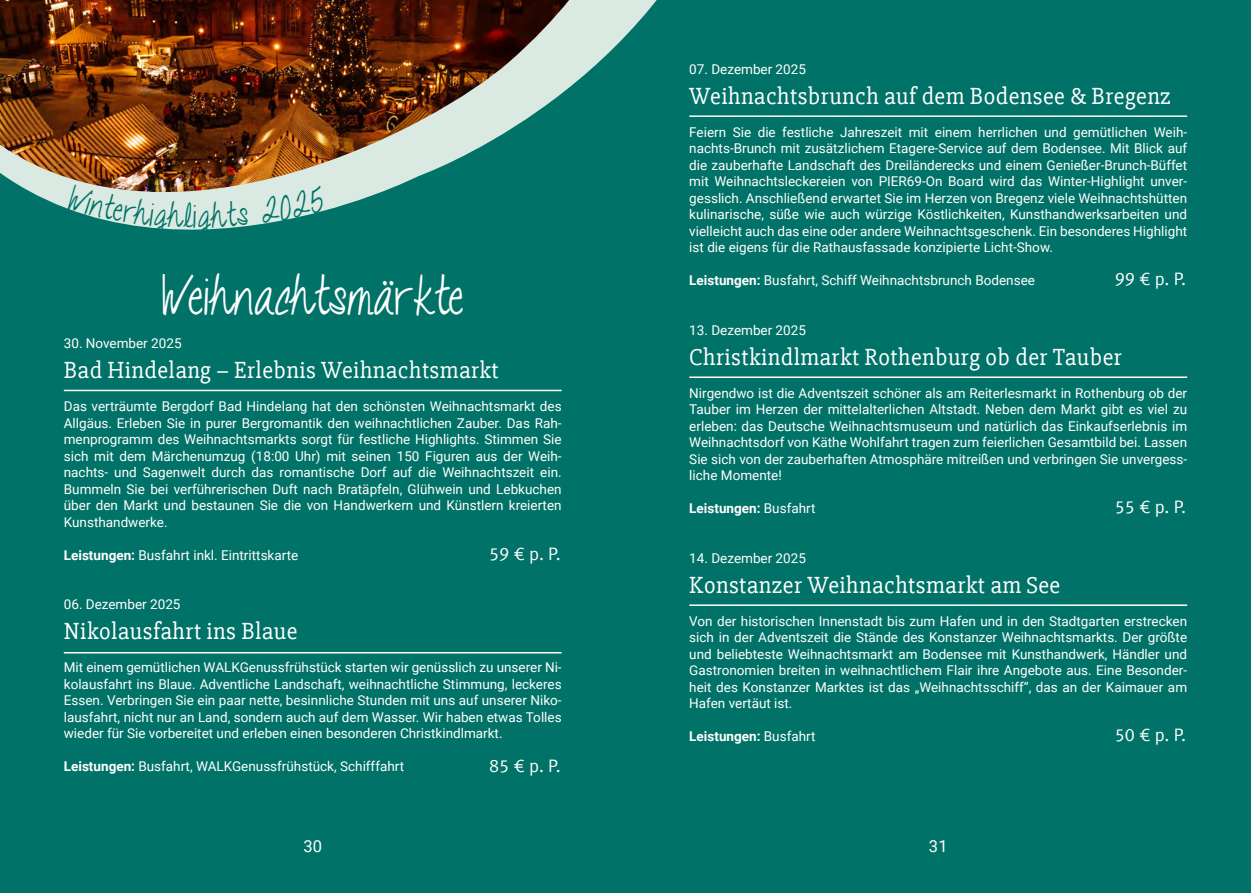
<style>
.page{position:relative;width:1251px;height:893px;background:#fff}
.page>*{position:absolute;margin:0;border:0;box-sizing:border-box;transform-origin:0 0}
.t1{font:52.5px "Talkingtothe Moon";color:#fff;scale:.85 1}
.t2{font:33px "Talkingtothe Moon";color:#007267;scale:.85 1}
.t3{font:24px "Slabo 27 px";letter-spacing:.02em;color:#fff}
.t4{font:18px "Meta Normal LF";color:#fff}
.t5{font:16.5px "Roboto";color:#fff}
.t6{font:13.5px/16.5px "Roboto";color:#fff;text-align:justify}
.t7{font:700 13.5px "Roboto";color:#fff}
.s1{font-weight:700}
.s2{font-weight:400}
</style>
<div class="page">
<div style="left:0;top:0;width:1250px;height:893px;background:#007267"></div>
<svg style="left:609px;top:0;width:48px;height:53px"></svg>
<svg style="left:569px;top:0;width:40px;height:88px;fill:#daeae2"></svg>
<img style="left:0;top:0;width:569px;height:226px">
<hr style="left:64px;top:390px;width:497px;height:1px;background:#fff">
<hr style="left:64px;top:652px;width:497px;height:1px;background:#fff">
<hr style="left:689px;top:115px;width:497px;height:2px;background:#fff">
<hr style="left:689px;top:376px;width:497px;height:2px;background:#fff">
<hr style="left:689px;top:604px;width:497px;height:2px;background:#fff">
<svg style="left:67px;top:184px;width:182px;height:46px;background:#b7cdc2"></svg>
<svg style="left:259px;top:186px;width:68px;height:38px"></svg>
<h2 class="t2" style="left:193px;top:197px;width:6px">i</h2>
<h1 class="t1" style="left:162px;top:267px;width:356px">Weihnachtsmärkte</h1>
<p class="t6" style="left:64px;top:335px;width:119px">30. November 2025</p>
<h3 class="t3" style="left:64px;top:356px;width:436px">Bad Hindelang – Erlebnis Weihnachtsmarkt</h3>
<p class="t6" style="left:64px;top:398px;width:499px">Das verträumte Bergdorf Bad Hindelang hat den schönsten Weihnachtsmarkt des Allgäus. Erleben Sie in purer Bergromantik den weihnachtlichen Zauber. Das Rah&shy;menprogramm des Weihnachtsmarkts sorgt für festliche Highlights. Stimmen Sie sich mit dem Märchenumzug (18:00 Uhr) mit seinen 150 Figuren aus der Weih&shy;nachts- und Sagenwelt durch das romantische Dorf auf die Weihnachtszeit ein.<br>Bummeln Sie bei verführerischen Duft nach Bratäpfeln, Glühwein und Lebkuchen über den Markt und bestaunen Sie die von Handwerkern und Künstlern kreierten Kunsthandwerke.</p>
<p class="t6" style="left:64px;top:546px;width:236px"><span class="s1">Leistungen:</span> Busfahrt inkl. Eintrittskarte</p>
<h3 class="t4" style="left:489px;top:543px;width:73px">59 € p. P.</h3>
<p class="t6" style="left:64px;top:596px;width:118px">06. Dezember 2025</p>
<h3 class="t3" style="left:64px;top:617px;width:235px">Nikolausfahrt ins Blaue</h3>
<p class="t6" style="left:64px;top:659px;width:499px">Mit einem gemütlichen WALKGenussfrühstück starten wir genüsslich zu unserer Ni&shy;kolausfahrt ins Blaue. Adventliche Landschaft, weihnachtliche Stimmung, leckeres Essen. Verbringen Sie ein paar nette, besinnliche Stunden mit uns auf unserer Niko&shy;lausfahrt, nicht nur an Land, sondern auch auf dem Wasser. Wir haben etwas Tolles wieder für Sie vorbereitet und erleben einen besonderen Christkindlmarkt.</p>
<p class="t6" style="left:64px;top:758px;width:342px"><span class="s1">Leistungen:</span> Busfahrt, WALKGenussfrühstück, Schifffahrt</p>
<h3 class="t4" style="left:489px;top:755px;width:73px">85 € p. P.</h3>
<p class="t6" style="left:689px;top:60px;width:118px">07. Dezember 2025</p>
<h3 class="t3" style="left:689px;top:82px;width:483px">Weihnachtsbrunch auf dem Bodensee &amp; Bregenz</h3>
<p class="t6" style="left:689px;top:123px;width:499px">Feiern Sie die festliche Jahreszeit mit einem herrlichen und gemütlichen Weih&shy;nachts-Brunch mit zusätzlichem Etagere-Service auf dem Bodensee. Mit Blick auf die zauberhafte Landschaft des Dreiländerecks und einem Genießer-Brunch-Büffet mit Weihnachtsleckereien von PIER69-On Board wird das Winter-Highlight unver&shy;gesslich. Anschließend erwartet Sie im Herzen von Bregenz viele Weihnachtshütten kulinarische, süße wie auch würzige Köstlichkeiten, Kunsthandwerksarbeiten und vielleicht auch das eine oder andere Weihnachtsgeschenk. Ein besonderes Highlight ist die eigens für die Rathausfassade konzipierte Licht-Show.</p>
<p class="t6" style="left:689px;top:272px;width:347px"><span class="s1">Leistungen:</span> Busfahrt, Schiff Weihnachtsbrunch Bodensee</p>
<h3 class="t4" style="left:1114px;top:269px;width:73px">99 € p. P.</h3>
<p class="t6" style="left:689px;top:321px;width:118px">13. Dezember 2025</p>
<h3 class="t3" style="left:689px;top:343px;width:434px">Christkindlmarkt Rothenburg ob der Tauber</h3>
<p class="t6" style="left:689px;top:384px;width:499px">Nirgendwo ist die Adventszeit schöner als am Reiterlesmarkt in Rothenburg ob der Tauber im Herzen der mittelalterlichen Altstadt. Neben dem Markt gibt es viel zu erleben: das Deutsche Weihnachtsmuseum und natürlich das Einkaufserlebnis im Weihnachtsdorf von Käthe Wohlfahrt tragen zum feierlichen Gesamtbild bei. Lassen Sie sich von der zauberhaften Atmosphäre mitreißen und verbringen Sie unvergess&shy;liche Momente!</p>
<p class="t7" style="left:689px;top:499px;width:128px">Leistungen: <span class="s2">Busfahrt</span></p>
<h3 class="t4" style="left:1114px;top:497px;width:73px">55 € p. P.</h3>
<p class="t6" style="left:689px;top:549px;width:118px">14. Dezember 2025</p>
<h3 class="t3" style="left:689px;top:571px;width:372px">Konstanzer Weihnachtsmarkt am See</h3>
<p class="t6" style="left:689px;top:612px;width:499px">Von der historischen Innenstadt bis zum Hafen und in den Stadtgarten erstrecken sich in der Adventszeit die Stände des Konstanzer Weihnachtsmarkts. Der größte und beliebteste Weihnachtsmarkt am Bodensee mit Kunsthandwerk, Händler und Gastronomien breiten in weihnachtlichem Flair ihre Angebote aus. Eine Besonder&shy;heit des Konstanzer Marktes ist das „Weihnachtsschiff“, das an der Kaimauer am Hafen vertäut ist.</p>
<p class="t7" style="left:689px;top:727px;width:128px">Leistungen: <span class="s2">Busfahrt</span></p>
<h3 class="t4" style="left:1114px;top:725px;width:73px">50 € p. P.</h3>
<p class="t5" style="left:303px;top:835px;width:20px">30</p>
<p class="t5" style="left:928px;top:835px;width:20px">31</p>
</div>
